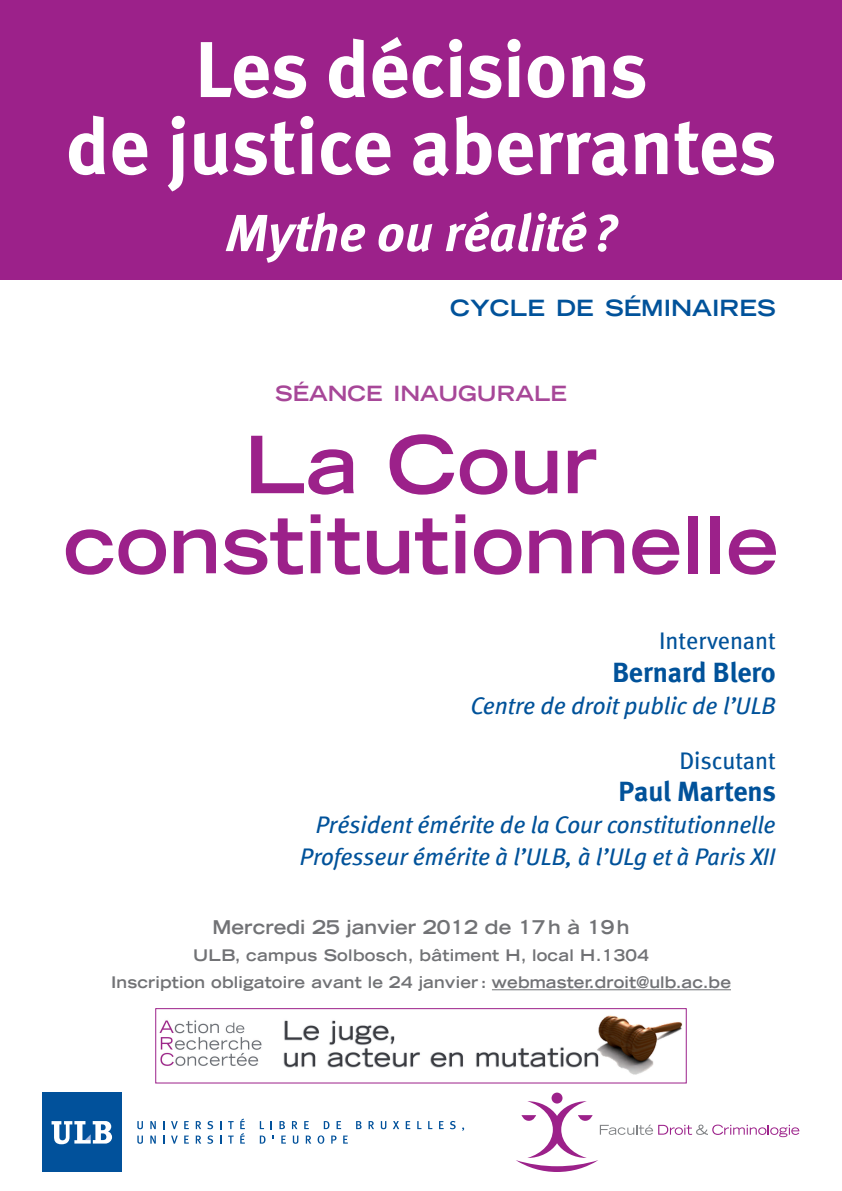
<style>
.page{position:relative;width:842px;height:1191px;background:#fff}
.page>*{position:absolute;margin:0;border:0;box-sizing:border-box;transform-origin:0 0}
.t1{font:79px/77px "Meta Bold LF";color:#fff;text-align:center}
.t2{font:700 expanded 79px/80px "Trade Gothic LH";color:#9c218a;text-align:center}
.t3{font:italic 52px "Meta Bold LF";color:#fff}
.t4{font:28px "Meta Bold LF";letter-spacing:-.005em;color:#01529a}
.t5{font:italic 24px/32px "Meta Book LF";color:#01529a;text-align:right}
.t6{font:24px "Meta Book LF";color:#01529a}
.t7{font:700 expanded 22.4px "Trade Gothic LH";color:#01529a}
.t8{font:700 expanded 21px "Trade Gothic LH";color:#a74798}
.t9{font:700 expanded 19px "Trade Gothic LH";color:#717275}
.t10{font:700 expanded 16px/27px "Trade Gothic LH";letter-spacing:.01em;color:#717275;text-align:center}
</style>
<div class="page">
<div style="left:0;top:0;width:842px;height:279px;background:#9c218a"></div>
<hr style="left:492px;top:989px;width:239px;height:1px;background:#717275">
<img style="left:159px;top:1015px;width:524px;height:60px">
<div style="left:155px;top:1008px;width:532px;height:75px;border:1px solid #9c218a"></div>
<svg style="left:137px;top:1121px;width:6px;height:8px"></svg>
<svg style="left:150px;top:1121px;width:6px;height:8px"></svg>
<svg style="left:163px;top:1121px;width:2px;height:8px"></svg>
<svg style="left:171px;top:1121px;width:7px;height:8px"></svg>
<svg style="left:184px;top:1121px;width:5px;height:8px"></svg>
<svg style="left:196px;top:1121px;width:5px;height:8px"></svg>
<svg style="left:207px;top:1121px;width:6px;height:8px"></svg>
<svg style="left:228px;top:1121px;width:6px;height:8px"></svg>
<svg style="left:260px;top:1121px;width:4px;height:8px"></svg>
<svg style="left:279px;top:1121px;width:6px;height:8px"></svg>
<svg style="left:292px;top:1121px;width:5px;height:8px"></svg>
<svg style="left:304px;top:1121px;width:5px;height:8px"></svg>
<svg style="left:324px;top:1121px;width:5px;height:8px"></svg>
<svg style="left:337px;top:1121px;width:4px;height:8px"></svg>
<svg style="left:356px;top:1121px;width:6px;height:8px"></svg>
<svg style="left:369px;top:1121px;width:5px;height:8px"></svg>
<svg style="left:381px;top:1121px;width:5px;height:8px"></svg>
<svg style="left:393px;top:1121px;width:6px;height:8px"></svg>
<svg style="left:406px;top:1121px;width:4px;height:8px"></svg>
<svg style="left:417px;top:1121px;width:5px;height:8px"></svg>
<svg style="left:428px;top:1121px;width:4px;height:8px"></svg>
<svg style="left:439px;top:1121px;width:5px;height:8px"></svg>
<svg style="left:450px;top:1121px;width:6px;height:8px"></svg>
<svg style="left:137px;top:1135px;width:6px;height:8px"></svg>
<svg style="left:150px;top:1135px;width:6px;height:8px"></svg>
<svg style="left:163px;top:1135px;width:2px;height:8px"></svg>
<svg style="left:171px;top:1135px;width:7px;height:8px"></svg>
<svg style="left:184px;top:1135px;width:5px;height:8px"></svg>
<svg style="left:196px;top:1135px;width:5px;height:8px"></svg>
<svg style="left:207px;top:1135px;width:6px;height:8px"></svg>
<svg style="left:228px;top:1135px;width:6px;height:8px"></svg>
<svg style="left:240px;top:1118px;width:5px;height:25px"></svg>
<svg style="left:260px;top:1135px;width:5px;height:8px"></svg>
<svg style="left:281px;top:1135px;width:5px;height:8px"></svg>
<svg style="left:293px;top:1135px;width:5px;height:8px"></svg>
<svg style="left:306px;top:1135px;width:5px;height:8px"></svg>
<svg style="left:318px;top:1135px;width:6px;height:8px"></svg>
<svg style="left:331px;top:1135px;width:6px;height:8px"></svg>
<svg style="left:343px;top:1135px;width:5px;height:8px"></svg>
<div style="left:43px;top:1092px;width:79px;height:80px;background:#01519b"></div>
<svg style="left:52px;top:1121px;width:60px;height:23px"></svg>
<div style="left:551px;top:1092px;width:11px;height:11px;background:#9c218a;border-radius:50%"></div>
<svg style="left:516px;top:1101px;width:283px;height:71px"></svg>
<h1 class="t1" style="left:66px;top:30px;width:712px">Les décisions<br>de justice aberrantes</h1>
<h2 class="t3" style="left:226px;top:202px;width:392px">Mythe ou réalité?</h2>
<p class="t7" style="left:450px;top:293px;width:327px">CYCLE DE SÉMINAIRES</p>
<p class="t8" style="left:275px;top:380px;width:293px">SÉANCE INAUGURALE</p>
<h1 class="t2" style="left:63px;top:423px;width:717px">La Cour constitutionnelle</h1>
<p class="t6" style="left:659px;top:627px;width:118px">Intervenant</p>
<p class="t4" style="left:612px;top:655px;width:165px">Bernard Blero</p>
<p class="t5" style="left:471px;top:689px;width:306px">Centre de droit public de l’ULB</p>
<p class="t6" style="left:679px;top:746px;width:98px">Discutant</p>
<p class="t4" style="left:619px;top:774px;width:159px">Paul Martens</p>
<p class="t5" style="left:300px;top:808px;width:477px">Président émérite de la Cour constitutionnelle<br>Professeur émérite à l’ULB, à l’ULg et à Paris XII</p>
<p class="t9" style="left:213px;top:915px;width:418px">Mercredi 25 janvier 2012 de 17h à 19h</p>
<p class="t10" style="left:111px;top:941px;width:621px">ULB, campus Solbosch, bâtiment H, local H.1304<br>Inscription obligatoire avant le 24 janvier : webmaster.droit@ulb.ac.be</p>
</div>
